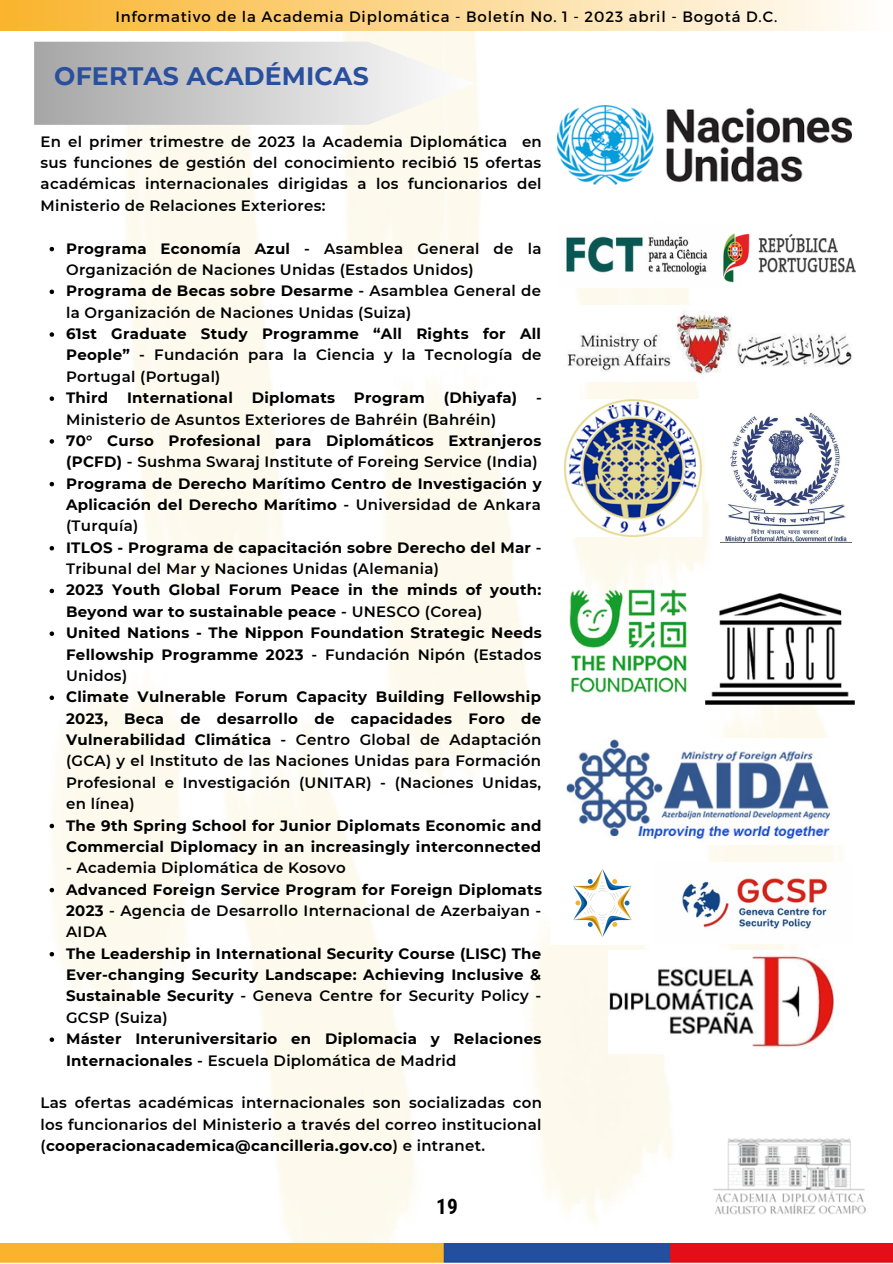
<style>
.page{position:relative;width:893px;height:1264px;background:#fff}
.page>*{position:absolute;margin:0;border:0;box-sizing:border-box;transform-origin:0 0}
.t1{font:700 25.2px "Montserrat";letter-spacing:.005em;color:#2a4f9e}
.t2{font:700 21.3px "Roboto Condensed";color:#000}
.t3{font:700 15px/21.3px "Montserrat";letter-spacing:.02em;color:#000}
.t4{font:600 15px/21.3px "Montserrat";letter-spacing:.02em;color:#000;text-align:justify}
.t5{font:15px "Montserrat";letter-spacing:.055em;color:#000}
.s1{font-weight:700}
.s2{font-weight:600}
</style>
<div class="page">
<img style="left:49px;top:31px;width:801px;height:1212px">
<img style="left:706px;top:1114px;width:160px;height:124px">
<svg style="left:34px;top:42px;width:440px;height:83px;background:#d2d2d0"></svg>
<img style="left:557px;top:105px;width:294px;height:80px">
<img style="left:557px;top:226px;width:299px;height:62px">
<img style="left:557px;top:306px;width:295px;height:75px">
<img style="left:720px;top:413px;width:130px;height:129px">
<img style="left:564px;top:399px;width:137px;height:137px">
<img style="left:705px;top:593px;width:149px;height:111px">
<img style="left:557px;top:577px;width:142px;height:127px">
<img style="left:550px;top:850px;width:104px;height:94px">
<img style="left:566px;top:738px;width:284px;height:106px">
<img style="left:655px;top:862px;width:195px;height:81px">
<img style="left:608px;top:950px;width:225px;height:103px">
<svg style="left:50px;top:247px;width:4px;height:4px"></svg>
<svg style="left:50px;top:289px;width:4px;height:5px"></svg>
<svg style="left:50px;top:332px;width:4px;height:5px"></svg>
<svg style="left:50px;top:396px;width:4px;height:5px"></svg>
<svg style="left:50px;top:439px;width:4px;height:4px"></svg>
<svg style="left:50px;top:482px;width:4px;height:4px"></svg>
<svg style="left:50px;top:546px;width:4px;height:4px"></svg>
<svg style="left:50px;top:588px;width:4px;height:5px"></svg>
<svg style="left:50px;top:631px;width:4px;height:5px"></svg>
<svg style="left:50px;top:695px;width:4px;height:5px"></svg>
<svg style="left:50px;top:823px;width:4px;height:5px"></svg>
<svg style="left:50px;top:887px;width:4px;height:5px"></svg>
<svg style="left:50px;top:952px;width:4px;height:4px"></svg>
<svg style="left:50px;top:1037px;width:4px;height:4px"></svg>
<img style="left:0;top:1243px;width:892px;height:19px">
<img style="left:146px;top:1243px;width:523px;height:19px">
<div style="left:0;top:0;width:892px;height:31px;background:linear-gradient(to right,#fab42c,#fffefd)"></div>
<p class="t5" style="left:115px;top:7px;width:663px">Informativo de la Academia Diplomática - Boletín No. 1 - 2023 abril - Bogotá D.C.</p>
<p class="t1" style="left:54px;top:61px;width:316px">OFERTAS ACADÉMICAS</p>
<p class="t4" style="left:41px;top:131px;width:502px">En el primer trimestre de 2023 la Academia Diplomática en sus funciones de gestión del conocimiento recibió 15 ofertas académicas internacionales dirigidas a los funcionarios del Ministerio de Relaciones Exteriores:</p>
<p class="t4" style="left:66px;top:237px;width:477px"><span class="s1">Programa Economía Azul</span> - Asamblea General de la<br>Organización de Naciones Unidas (Estados Unidos)</p>
<p class="t4" style="left:66px;top:280px;width:476px"><span class="s1">Programa de Becas sobre Desarme</span> - Asamblea General de la Organización de Naciones Unidas (Suiza)</p>
<p class="t4" style="left:66px;top:323px;width:477px"><span class="s1">61st Graduate Study Programme “All Rights for All People”</span> - Fundación para la Ciencia y la Tecnología de Portugal (Portugal)</p>
<p class="t3" style="left:66px;top:387px;width:44px">Third</p>
<p class="t3" style="left:127px;top:387px;width:107px">International</p>
<p class="t3" style="left:252px;top:387px;width:85px">Diplomats</p>
<p class="t3" style="left:354px;top:387px;width:72px">Program</p>
<p class="t3" style="left:443px;top:387px;width:75px">(Dhiyafa)</p>
<p class="t4" style="left:536px;top:387px;width:7px">-</p>
<p class="t4" style="left:66px;top:408px;width:431px">Ministerio de Asuntos Exteriores de Bahréin (Bahréin)</p>
<p class="t3" style="left:66px;top:430px;width:476px">70° Curso Profesional para Diplomáticos Extranjeros (PCFD) <span class="s2">- Sushma Swaraj Institute of Foreing Service (India)</span></p>
<p class="t3" style="left:66px;top:472px;width:477px;text-align:justify">Programa de Derecho Marítimo Centro de Investigación y Aplicación del Derecho Marítimo <span class="s2">- Universidad de Ankara (Turquía)</span></p>
<p class="t3" style="left:66px;top:536px;width:477px">ITLOS - Programa de capacitación sobre Derecho del Mar <span class="s2">-<br>Tribunal del Mar y Naciones Unidas (Alemania)</span></p>
<p class="t3" style="left:66px;top:579px;width:477px">2023 Youth Global Forum Peace in the minds of youth:<br>Beyond war to sustainable peace <span class="s2">- UNESCO (Corea)</span></p>
<p class="t3" style="left:66px;top:622px;width:477px;text-align:justify">United Nations - The Nippon Foundation Strategic Needs Fellowship Programme 2023 <span class="s2">- Fundación Nipón (Estados Unidos)</span></p>
<p class="t4" style="left:66px;top:686px;width:477px"><span class="s1">Climate Vulnerable Forum Capacity Building Fellowship 2023, Beca de desarrollo de capacidades Foro de Vulnerabilidad Climática</span> - Centro Global de Adaptación (GCA) y el Instituto de las Naciones Unidas para Formación Profesional e Investigación (UNITAR) - (Naciones Unidas, en línea)</p>
<p class="t3" style="left:66px;top:814px;width:477px">The 9th Spring School for Junior Diplomats Economic and<br>Commercial Diplomacy in an increasingly interconnected</p>
<p class="t4" style="left:66px;top:857px;width:281px">- Academia Diplomática de Kosovo</p>
<p class="t3" style="left:66px;top:878px;width:477px;text-align:justify">Advanced Foreign Service Program for Foreign Diplomats 2023 <span class="s2">- Agencia de Desarrollo Internacional de Azerbaiyan - AIDA</span></p>
<p class="t3" style="left:66px;top:942px;width:477px;text-align:justify">The Leadership in International Security Course (LISC) The Ever-changing Security Landscape: Achieving Inclusive &amp; Sustainable Security <span class="s2">- Geneva Centre for Security Policy - GCSP (Suiza)</span></p>
<p class="t3" style="left:66px;top:1028px;width:477px">Máster Interuniversitario en Diplomacia y Relaciones<br>Internacionales <span class="s2">- Escuela Diplomática de Madrid</span></p>
<p class="t4" style="left:41px;top:1092px;width:503px">Las ofertas académicas internacionales son socializadas con los funcionarios del Ministerio a través del correo institucional (<span class="s1">cooperacionacademica@cancilleria.gov.co</span>) e intranet.</p>
<p class="t2" style="left:436px;top:1194px;width:23px">19</p>
</div>
